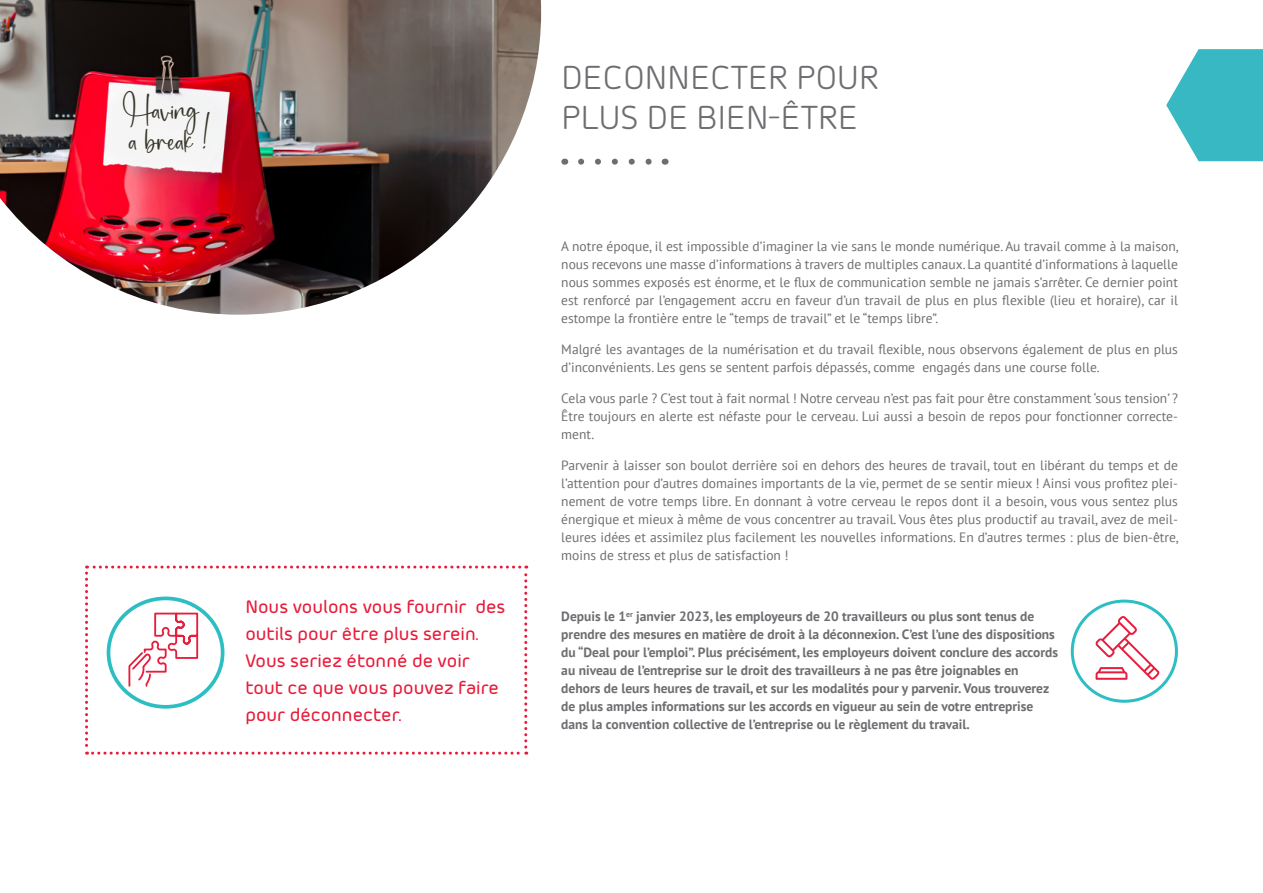
<style>
.page{position:relative;width:1263px;height:893px;background:#fff}
.page>*{position:absolute;margin:0;border:0;box-sizing:border-box;transform-origin:0 0}
.t1{font:33px/39.6px "Morebi Rounded";letter-spacing:.005em;color:#6d6e71}
.t2{font:21px/31.5px "staywinter";color:#373427;text-align:center}
.t3{font:500 18px/27px "Morebi Rounded";color:#e81c3a}
.t4{font:13.5px/18px "PT Sans";color:#6d6e71;text-align:justify}
.t5{font:700 13.5px/18px "PT Sans";color:#6d6e71}
</style>
<div class="page">
<svg style="left:581px;top:159px;width:71px;height:6px"></svg>
<svg style="left:1166px;top:49px;width:97px;height:112px"></svg>
<svg style="left:1095px;top:616px;width:65px;height:64px"></svg>
<div style="left:1071px;top:600px;width:107px;height:103px;border:3px solid #2cbec3;border-radius:50%"></div>
<svg style="left:85px;top:566px;width:442px;height:189px"></svg>
<img style="left:0;top:0;width:541px;height:315px">
<svg style="left:202px;top:112px;width:8px;height:37px"></svg>
<h2 class="t2" style="left:123px;top:96px;width:78px">Having a break</h2>
<h3 class="t3" style="left:245px;top:592px;width:262px">Nous voulons vous fournir des outils pour être plus serein.<br>Vous seriez étonné de voir tout ce que vous pouvez faire pour déconnecter.</h3>
<h1 class="t1" style="left:561px;top:56px;width:319px">DECONNECTER POUR<br>PLUS DE BIEN-ÊTRE</h1>
<p class="t4" style="left:561px;top:237px;width:619px">A notre époque, il est impossible d’imaginer la vie sans le monde numérique. Au travail comme à la maison, nous recevons une masse d’informations à travers de multiples canaux. La quantité d’informations à laquelle nous sommes exposés est énorme, et le flux de communication semble ne jamais s’arrêter. Ce dernier point est renforcé par l’engagement accru en faveur d’un travail de plus en plus flexible (lieu et horaire), car il estompe la frontière entre le “temps de travail” et le “temps libre”.</p>
<p class="t4" style="left:561px;top:340px;width:618px">Malgré les avantages de la numérisation et du travail flexible, nous observons également de plus en plus d’inconvénients. Les gens se sentent parfois dépassés, comme engagés dans une course folle.</p>
<p class="t4" style="left:561px;top:389px;width:618px">Cela vous parle ? C’est tout à fait normal ! Notre cerveau n’est pas fait pour être constamment ‘sous tension’ ?<br>Être toujours en alerte est néfaste pour le cerveau. Lui aussi a besoin de repos pour fonctionner correcte&shy;ment.</p>
<p class="t4" style="left:561px;top:455px;width:619px">Parvenir à laisser son boulot derrière soi en dehors des heures de travail, tout en libérant du temps et de l’attention pour d’autres domaines importants de la vie, permet de se sentir mieux ! Ainsi vous profitez plei&shy;nement de votre temps libre. En donnant à votre cerveau le repos dont il a besoin, vous vous sentez plus énergique et mieux à même de vous concentrer au travail. Vous êtes plus productif au travail, avez de meil&shy;leures idées et assimilez plus facilement les nouvelles informations. En d’autres termes : plus de bien-être, moins de stress et plus de satisfaction !</p>
<p class="t5" style="left:561px;top:607px;width:498px">Depuis le 1<sup>er</sup> janvier 2023, les employeurs de 20 travailleurs ou plus sont tenus de prendre des mesures en matière de droit à la déconnexion. C’est l’une des dispositions du “Deal pour l’emploi”. Plus précisément, les employeurs doivent conclure des accords au niveau de l’entreprise sur le droit des travailleurs à ne pas être joignables en dehors de leurs heures de travail, et sur les modalités pour y parvenir. Vous trouverez de plus amples informations sur les accords en vigueur au sein de votre entreprise dans la convention collective de l’entreprise ou le règlement du travail.</p>
</div>
